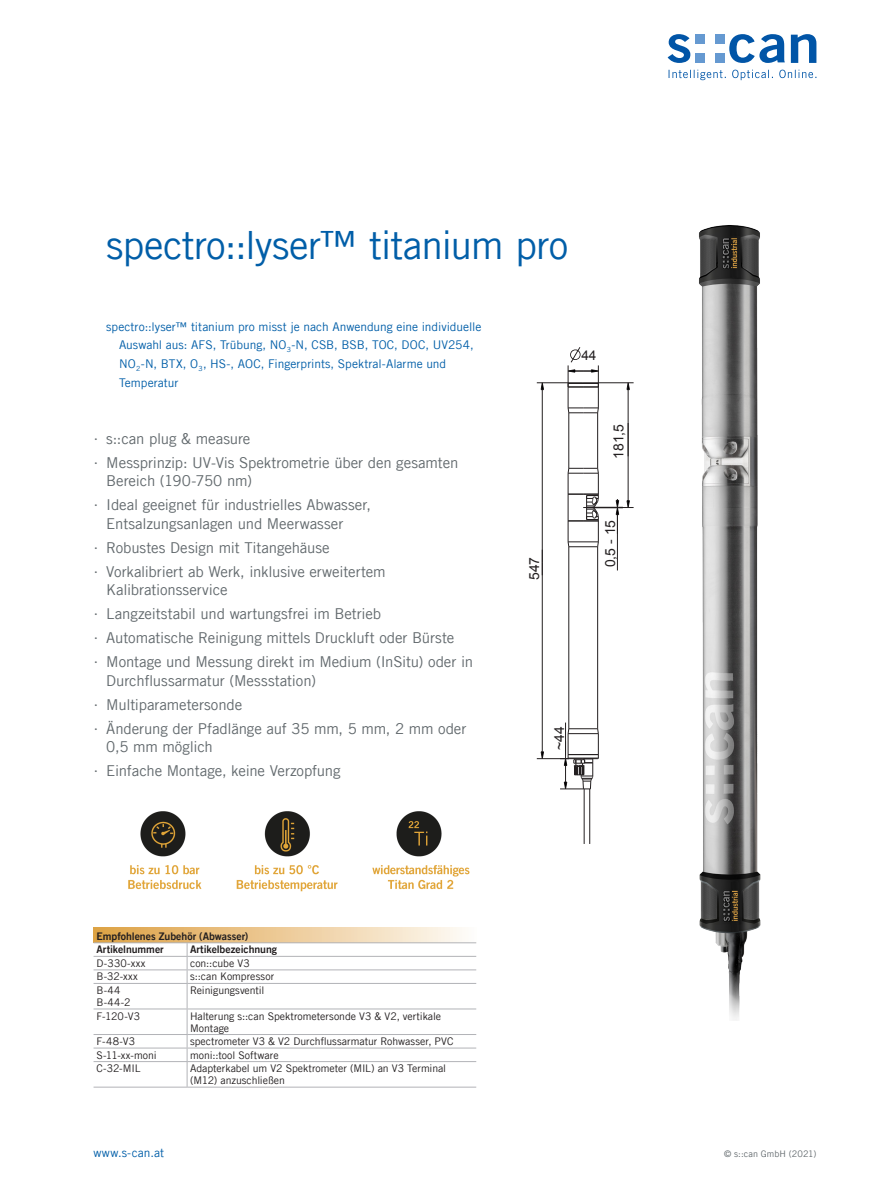
<style>
.page{position:relative;width:893px;height:1191px;background:#fff}
.page>*{position:absolute;margin:0;border:0;box-sizing:border-box;transform-origin:0 0}
.Produkttitel{font:39px "Trade Gothic LT Com";letter-spacing:-.02em;color:#015ea8}
.t1{font:15px/18.8px "Trade Gothic LT Com";letter-spacing:-.01em;color:#62696d}
.Masszeichnung{font:13.95px "Arial";color:#231f20}
.Masszeichnung-2{font:13.5px "Arial";color:#231f20}
.Messparameter{font:12px/18.8px "Trade Gothic LT Com";color:#015ea8}
.Tabelle{font:10.5px/12px "Trade Gothic LT Com";color:#231f20}
.Tabelle_Header{font:10.5px "Trade Gothic LT Com Bd 2";color:#231f20}
.t2{font:9px "Trade Gothic LT Com";letter-spacing:.01em;color:#62696d}
.s1{font-family:"Trade Gothic LT Std";font-stretch:expanded}
</style>
<div class="page">
<svg style="left:668px;top:34px;width:22px;height:29px"></svg>
<svg style="left:729px;top:34px;width:56px;height:29px"></svg>
<svg style="left:791px;top:34px;width:25px;height:29px"></svg>
<div style="left:695px;top:34px;width:10px;height:10px;background:#6599d1"></div>
<div style="left:715px;top:34px;width:9px;height:10px;background:#6599d1"></div>
<div style="left:695px;top:53px;width:10px;height:10px;background:#6599d1"></div>
<div style="left:715px;top:53px;width:9px;height:10px;background:#6599d1"></div>
<svg style="left:669px;top:70px;width:147px;height:10px"></svg>
<img style="left:699px;top:225px;width:62px;height:795px">
<hr style="left:568px;top:547px;width:1px;height:181px;background:#231f20">
<hr style="left:597px;top:547px;width:1px;height:181px;background:#231f20">
<hr style="left:568px;top:413px;width:1px;height:55px;background:#231f20">
<hr style="left:597px;top:413px;width:1px;height:55px;background:#231f20">
<hr style="left:584px;top:789px;width:1px;height:55px;background:#231f20">
<hr style="left:589px;top:789px;width:1px;height:55px;background:#231f20">
<svg style="left:567px;top:467px;width:32px;height:80px"></svg>
<hr style="left:537px;top:382px;width:32px;height:1px;background:#231f20">
<hr style="left:537px;top:758px;width:32px;height:1px;background:#231f20">
<hr style="left:542px;top:389px;width:1px;height:173px;background:#231f20">
<hr style="left:542px;top:562px;width:1px;height:190px;background:#231f20">
<svg style="left:541px;top:751px;width:3px;height:8px"></svg>
<svg style="left:541px;top:382px;width:3px;height:8px"></svg>
<hr style="left:617px;top:513px;width:1px;height:57px;background:#231f20">
<svg style="left:616px;top:499px;width:3px;height:35px"></svg>
<hr style="left:583px;top:507px;width:51px;height:1px;background:#231f20">
<hr style="left:598px;top:382px;width:36px;height:1px;background:#231f20">
<hr style="left:628px;top:440px;width:1px;height:60px;background:#231f20">
<hr style="left:628px;top:389px;width:1px;height:51px;background:#231f20">
<svg style="left:627px;top:382px;width:3px;height:8px"></svg>
<svg style="left:626px;top:500px;width:4px;height:7px"></svg>
<hr style="left:565px;top:722px;width:1px;height:33px;background:#231f20">
<svg style="left:560px;top:728px;width:39px;height:61px"></svg>
<svg style="left:567px;top:347px;width:32px;height:66px"></svg>
<svg style="left:94px;top:927px;width:368px;height:15px;background:#eccb98"></svg>
<hr style="left:94px;top:942px;width:93px;height:1px;background:#b2b3b7">
<hr style="left:187px;top:942px;width:289px;height:1px;background:#b2b3b7">
<hr style="left:94px;top:956px;width:93px;height:1px;background:#b2b3b7">
<hr style="left:187px;top:956px;width:289px;height:1px;background:#b2b3b7">
<hr style="left:94px;top:969px;width:93px;height:1px;background:#b2b3b7">
<hr style="left:187px;top:969px;width:289px;height:1px;background:#b2b3b7">
<hr style="left:94px;top:983px;width:93px;height:1px;background:#b2b3b7">
<hr style="left:187px;top:983px;width:289px;height:1px;background:#b2b3b7">
<hr style="left:94px;top:1008px;width:93px;height:1px;background:#b2b3b7">
<hr style="left:187px;top:1008px;width:289px;height:1px;background:#b2b3b7">
<hr style="left:94px;top:1034px;width:93px;height:1px;background:#b2b3b7">
<hr style="left:187px;top:1034px;width:289px;height:1px;background:#b2b3b7">
<hr style="left:94px;top:1047px;width:93px;height:1px;background:#b2b3b7">
<hr style="left:187px;top:1047px;width:289px;height:1px;background:#b2b3b7">
<hr style="left:94px;top:1061px;width:93px;height:1px;background:#b2b3b7">
<hr style="left:187px;top:1061px;width:289px;height:1px;background:#b2b3b7">
<svg style="left:187px;top:943px;width:1px;height:143px"></svg>
<hr style="left:94px;top:1086px;width:93px;height:1px;background:#b2b3b7">
<hr style="left:187px;top:1086px;width:289px;height:1px;background:#b2b3b7">
<img style="left:128px;top:811px;width:342px;height:81px">
<p class="Produkttitel" style="left:106px;top:221px;width:463px">spectro::lyser™ titanium pro</p>
<p class="Messparameter" style="left:119px;top:317px;width:364px;text-indent:-13px">spectro::lyser™ titanium pro misst je nach Anwendung eine individuelle Auswahl aus: AFS, Trübung, NO<sub>3</sub>-N, CSB, BSB, TOC, DOC, UV254, NO<sub>2</sub>-N, BTX, O<sub>3</sub>, HS-, AOC, Fingerprints, Spektral-Alarme und Temperatur</p>
<p class="t1" style="left:94px;top:429px;width:158px"><span class="s1">∙</span> s::can plug &amp; measure</p>
<p class="t1" style="left:106px;top:453px;width:354px;text-indent:-13px"><span class="s1">∙</span> Messprinzip: UV-Vis Spektrometrie über den gesamten<br>Bereich (190-750 nm)</p>
<p class="t1" style="left:106px;top:495px;width:266px;text-indent:-13px"><span class="s1">∙</span> Ideal geeignet für industrielles Abwasser,<br>Entsalzungsanlagen und Meerwasser</p>
<p class="t1" style="left:94px;top:538px;width:238px"><span class="s1">∙</span> Robustes Design mit Titangehäuse</p>
<p class="t1" style="left:106px;top:562px;width:281px;text-indent:-13px"><span class="s1">∙</span> Vorkalibriert ab Werk, inklusive erweitertem<br>Kalibrationsservice</p>
<p class="t1" style="left:94px;top:604px;width:289px"><span class="s1">∙</span> Langzeitstabil und wartungsfrei im Betrieb</p>
<p class="t1" style="left:94px;top:628px;width:362px"><span class="s1">∙</span> Automatische Reinigung mittels Druckluft oder Bürste</p>
<p class="t1" style="left:106px;top:652px;width:368px;text-indent:-13px"><span class="s1">∙</span> Montage und Messung direkt im Medium (InSitu) oder in<br>Durchflussarmatur (Messstation)</p>
<p class="t1" style="left:94px;top:695px;width:150px"><span class="s1">∙</span> Multiparametersonde</p>
<p class="t1" style="left:106px;top:718px;width:362px;text-indent:-13px"><span class="s1">∙</span> Änderung der Pfadlänge auf 35 mm, 5 mm, 2 mm oder<br>0,5 mm möglich</p>
<p class="t1" style="left:94px;top:761px;width:249px"><span class="s1">∙</span> Einfache Montage, keine Verzopfung</p>
<p class="Masszeichnung" style="left:525px;top:580px;width:25px;rotate:-90deg">547</p>
<p class="Masszeichnung-2" style="left:581px;top:346px;width:16px">44</p>
<p class="Masszeichnung" style="left:609px;top:459px;width:36px;rotate:-90deg">181,5</p>
<p class="Masszeichnung" style="left:601px;top:567px;width:49px;rotate:-90deg">0,5 - 15</p>
<p class="Masszeichnung" style="left:550px;top:750px;width:25px;rotate:-90deg">~44</p>
<p class="Tabelle_Header" style="left:97px;top:929px;width:153px">Empfohlenes Zubehör (Abwasser)</p>
<p class="Tabelle_Header" style="left:97px;top:943px;width:69px">Artikelnummer</p>
<p class="Tabelle_Header" style="left:190px;top:943px;width:89px">Artikelbezeichnung</p>
<p class="Tabelle" style="left:97px;top:957px;width:50px">D-330-xxx</p>
<p class="Tabelle" style="left:190px;top:957px;width:61px">con::cube V3</p>
<p class="Tabelle" style="left:97px;top:970px;width:43px">B-32-xxx</p>
<p class="Tabelle" style="left:190px;top:970px;width:86px">s::can Kompressor</p>
<p class="Tabelle" style="left:97px;top:984px;width:26px">B-44</p>
<p class="Tabelle" style="left:97px;top:996px;width:36px">B-44-2</p>
<p class="Tabelle" style="left:190px;top:984px;width:76px">Reinigungsventil</p>
<p class="Tabelle" style="left:97px;top:1009px;width:45px">F-120-V3</p>
<p class="Tabelle" style="left:190px;top:1009px;width:253px">Halterung s::can Spektrometersonde V3 &amp; V2, vertikale<br>Montage</p>
<p class="Tabelle" style="left:97px;top:1035px;width:40px">F-48-V3</p>
<p class="Tabelle" style="left:190px;top:1035px;width:265px">spectrometer V3 &amp; V2 Durchflussarmatur Rohwasser, PVC</p>
<p class="Tabelle" style="left:97px;top:1048px;width:62px">S-11-xx-moni</p>
<p class="Tabelle" style="left:190px;top:1048px;width:90px">moni::tool Software</p>
<p class="Tabelle" style="left:97px;top:1062px;width:46px">C-32-MIL</p>
<p class="Tabelle" style="left:190px;top:1062px;width:258px">Adapterkabel um V2 Spektrometer (MIL) an V3 Terminal (M12) anzuschließen</p>
<p class="Messparameter" style="left:94px;top:1143px;width:72px">www.s-can.at</p>
<p class="t2" style="left:724px;top:1148px;width:94px">© s::can GmbH (2021)</p>
</div>
